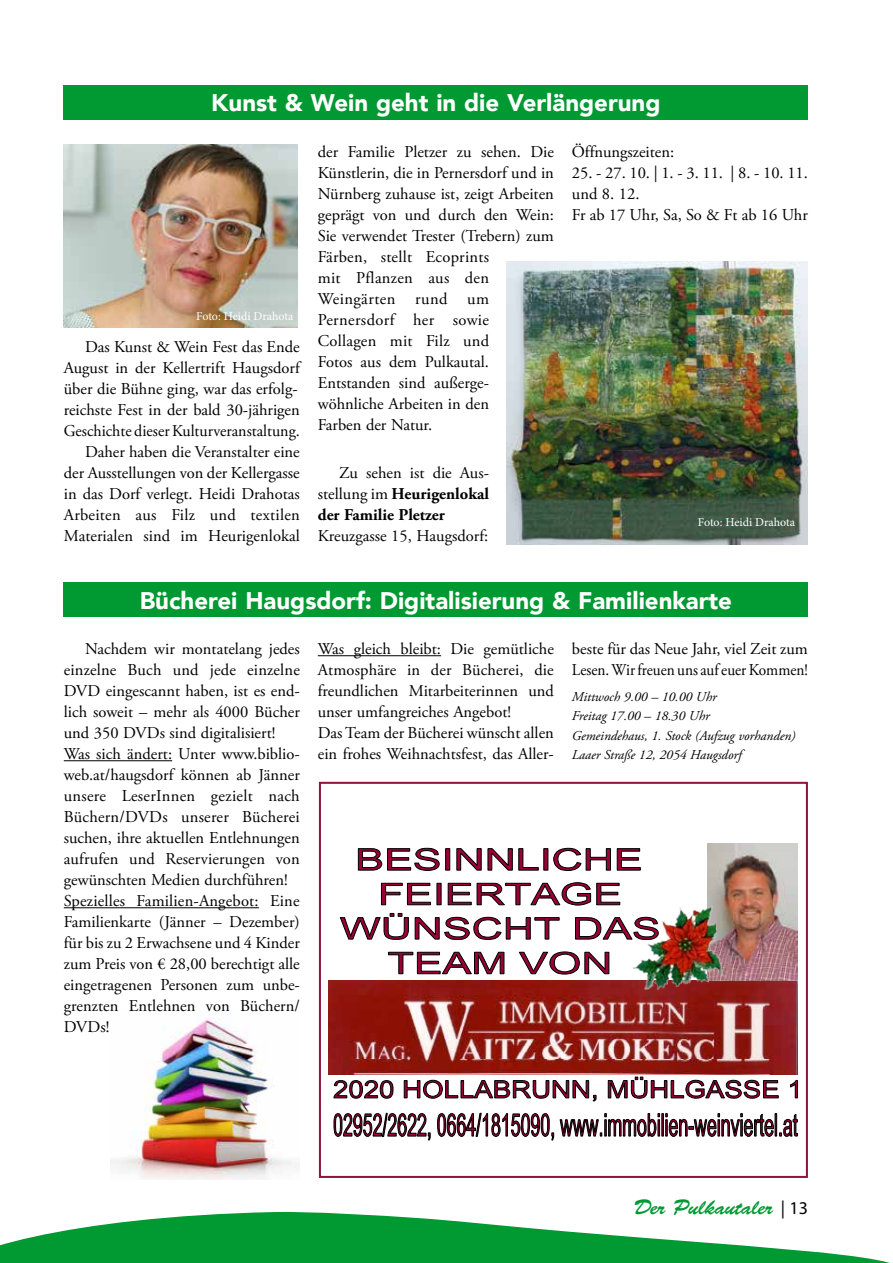
<style>
.page{position:relative;width:893px;height:1263px;background:#fff}
.page>*{position:absolute;margin:0;border:0;box-sizing:border-box;transform-origin:0 0}
.t1{font:900 24px "Avenir";color:#fff}
.t2{font:21px "Brush Script Std";color:#009932}
.t3{font:16.5px/21px "Adobe Garamond Pro";color:#000}
.t4{font:700 16.5px/21px "Adobe Garamond Pro";color:#000;text-align:justify}
.t5{font:italic 13.5px/19.5px "Adobe Garamond Pro";color:#000}
.t6{font:12px "Minion Pro";color:#fff}
.s1{font-weight:400}
.s2{font-family:"Myriad Pro";font-size:18px;color:#000}
</style>
<div class="page">
<img style="left:111px;top:1010px;width:181px;height:169px">
<svg style="left:0;top:1211px;width:890px;height:52px;fill:#009932"></svg>
<hr style="left:64px;top:760px;width:108px;height:1px;background:#000">
<hr style="left:64px;top:907px;width:195px;height:1px;background:#000">
<hr style="left:318px;top:655px;width:123px;height:1px;background:#000">
<div style="left:64px;top:583px;width:744px;height:34px;background:#009932"></div>
<div style="left:64px;top:85px;width:744px;height:34px;background:#009932"></div>
<img style="left:64px;top:145px;width:234px;height:182px">
<img style="left:506px;top:261px;width:301px;height:284px">
<svg style="left:340px;top:847px;width:301px;height:128px"></svg>
<svg style="left:333px;top:1112px;width:465px;height:29px"></svg>
<img style="left:328px;top:981px;width:469px;height:94px">
<svg style="left:333px;top:1076px;width:465px;height:26px"></svg>
<img style="left:707px;top:843px;width:90px;height:138px">
<img style="left:624px;top:902px;width:100px;height:91px">
<div style="left:319px;top:782px;width:489px;height:396px;border:2px solid #8d163e"></div>
<h1 class="t1" style="left:211px;top:82px;width:451px">Kunst &amp; Wein geht in die Verlängerung</h1>
<p class="t6" style="left:196px;top:309px;width:99px">Foto: Heidi Drahota</p>
<p class="t3" style="left:64px;top:337px;width:238px;text-align:right">Das Kunst &amp; Wein Fest das Ende August in der Kellertrift Haugsdorf über die Bühne ging, war das erfolg&shy;reichste Fest in der bald 30-jährigen Geschichte dieser Kulturveranstaltung.<br>Daher haben die Veranstalter eine der Ausstellungen von der Kellergasse in das Dorf verlegt. Heidi Drahotas Arbeiten aus Filz und textilen Materialen sind im Heurigenlokal</p>
<p class="t3" style="left:318px;top:141px;width:238px">der Familie Pletzer zu sehen. Die<br>Künstlerin, die in Pernersdorf und in<br>Nürnberg zuhause ist, zeigt Arbeiten geprägt von und durch den Wein:<br>Sie verwendet Trester (Trebern) zum<br>Färben, stellt Ecoprints<br>mit Pflanzen aus den<br>Weingärten rund um<br>Pernersdorf her sowie<br>Collagen mit Filz und<br>Fotos aus dem Pulkautal.<br>Entstanden sind außerge&shy;wöhnliche Arbeiten in den<br>Farben der Natur.</p>
<p class="t4" style="left:318px;top:462px;width:173px;text-indent:21px"><span class="s1">Zu sehen ist die Aus&shy;stellung im</span> Heurigenlokal der Familie Pletzer</p>
<p class="t3" style="left:318px;top:525px;width:172px">Kreuzgasse 15, Haugsdorf:</p>
<p class="t3" style="left:572px;top:141px;width:104px">Öffnungszeiten:</p>
<p class="t3" style="left:572px;top:162px;width:238px">25. - 27. 10. | 1. - 3. 11. | 8. - 10. 11. und 8. 12.<br>Fr ab 17 Uhr, Sa, So &amp; Ft ab 16 Uhr</p>
<p class="t6" style="left:698px;top:515px;width:99px">Foto: Heidi Drahota</p>
<h1 class="t1" style="left:140px;top:580px;width:594px">Bücherei Haugsdorf: Digitalisierung &amp; Familienkarte</h1>
<p class="t3" style="left:64px;top:639px;width:238px;text-indent:21px">Nachdem wir montatelang jedes einzelne Buch und jede einzelne<br>DVD eingescannt haben, ist es end&shy;lich soweit – mehr als 4000 Bücher und 350 DVDs sind digitalisiert!<br>Was sich ändert: Unter www.biblio&shy;web.at/haugsdorf können ab Jänner unsere LeserInnen gezielt nach<br>Büchern/DVDs unserer Bücherei suchen, ihre aktuellen Entlehnungen aufrufen und Reservierungen von gewünschten Medien durchführen!<br>Spezielles Familien-Angebot: Eine<br>Familienkarte (Jänner – Dezember) für bis zu 2 Erwachsene und 4 Kinder zum Preis von € 28,00 berechtigt alle eingetragenen Personen zum unbe&shy;grenzten Entlehnen von Büchern/<br>DVDs!</p>
<p class="t3" style="left:318px;top:639px;width:238px">Was gleich bleibt: Die gemütliche Atmosphäre in der Bücherei, die freundlichen Mitarbeiterinnen und unser umfangreiches Angebot!<br>Das Team der Bücherei wünscht allen ein frohes Weihnachtsfest, das Aller-</p>
<p class="t3" style="left:572px;top:639px;width:238px">beste für das Neue Jahr, viel Zeit zum<br>Lesen. Wir freuen uns auf euer Kommen!</p>
<p class="t5" style="left:572px;top:687px;width:225px">Mittwoch 9.00 – 10.00 Uhr<br>Freitag 17.00 – 18.30 Uhr<br>Gemeindehaus, 1. Stock (Aufzug vorhanden)<br>Laaer Straße 12, 2054 Haugsdorf</p>
<p class="t2" style="left:634px;top:1195px;width:176px">Der Pulkautaler <span class="s2">| 13</span></p>
</div>
